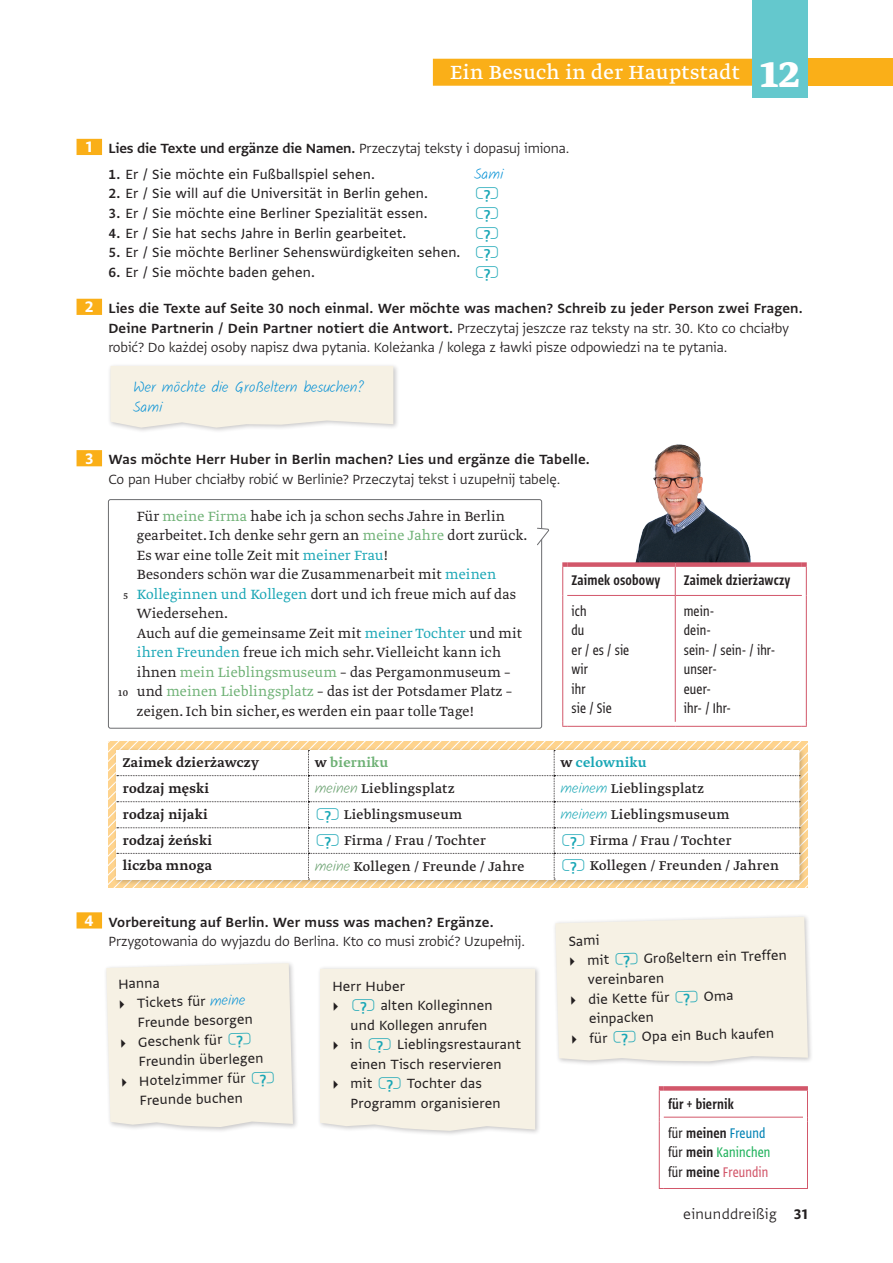
<style>
.page{position:relative;width:893px;height:1263px;background:#fff}
.page>*{position:absolute;margin:0;border:0;box-sizing:border-box;transform-origin:0 0}
.t1{font:700 45px "Greta Text Std";color:#fff}
.t2{font:22.5px "Greta Text Std";letter-spacing:.02em;color:#fff}
.t3{font:16.5px/29px "Greta Sans Cnd Std Sm Bld";letter-spacing:.01em;color:#231f20}
.t4{font:16.5px/19.5px "Greta Sans Cnd Std";letter-spacing:.01em;color:#231f20}
.t5{font:300 16.5px "Greta Sans Std";letter-spacing:.02em;color:#231f20}
.t6{font:15.75px/19.4px "Greta Sans Std";letter-spacing:.01em;color:#231f20}
.t7{font:300 15.75px/19.5px "Greta Text Std";letter-spacing:.01em;color:#231f20}
.t8{font:300 15.75px/19.5px "Greta Sans Std";letter-spacing:-.01em;color:#231f20}
.t9{font:15.75px "Greta Sans Std Sm Bld";letter-spacing:.01em;color:#231f20}
.t10{font:15.75px "Greta Sans Std Sm Bld";letter-spacing:-.01em;color:#231f20}
.t11{font:15px "Greta Text Std";letter-spacing:.02em;color:#231f20}
.t12{font:500 15px "Greta Text Std";letter-spacing:.02em;color:#231f20}
.t13{font:300 15px/19.5px "Kalamax";color:#008fd5}
.t14{font:500 15px "Greta Text Std";letter-spacing:.02em;color:#18a6b5}
.t15{font:500 15px "Greta Text Std";letter-spacing:.02em;color:#6eb175}
.t16{font:10.5px "Greta Text Std";color:#231f20}
.s1{font-family:"Greta Sans Std Bld";font-size:18px;color:#fff}
.s2{font-family:"Greta Sans Std";font-weight:300}
.s3{font-family:"Greta Sans Std Sm Bld"}
.s4{font-family:"Greta Sans Std Sm Bld";font-weight:400}
.s5{color:#6eb175}
.s6{color:#18a6b5}
.s7{color:#231f20}
.s8{font-family:"Kalamax";font-weight:300;color:#609b66}
.s9{font-family:"Kalamax";font-weight:300;color:#18a6b5}
.s10{font-family:"Greta Sans Cnd Std"}
.s11{font-family:"Greta Sans Cnd Std";color:#0082b4}
.s12{font-family:"Greta Sans Cnd Std";color:#20b25c}
.s13{font-family:"Greta Sans Cnd Std";color:#d2576a}
.s14{font-family:"Greta Sans Std Bld";font-weight:400}
</style>
<div class="page">
<div style="left:433px;top:59px;width:320px;height:27px;background:#faaf18"></div>
<div style="left:753px;top:59px;width:140px;height:27px;background:#faaf18"></div>
<svg style="left:77px;top:139px;width:26px;height:16px"></svg>
<svg style="left:77px;top:299px;width:26px;height:16px"></svg>
<svg style="left:77px;top:450px;width:26px;height:16px"></svg>
<div style="left:107px;top:363px;width:292px;height:70px;background:#231f20;opacity:.25"></div>
<div style="left:111px;top:366px;width:282px;height:62px;background:#f6f1e4"></div>
<hr style="left:659px;top:1122px;width:1px;height:62px;background:#d2576a">
<hr style="left:807px;top:1122px;width:1px;height:62px;background:#d2576a">
<hr style="left:664px;top:1188px;width:139px;height:1px;background:#d2576a">
<div style="left:317px;top:965px;width:224px;height:172px;background:#231f20;opacity:.25"></div>
<div style="left:552px;top:914px;width:262px;height:153px;background:#231f20;opacity:.25"></div>
<div style="left:108px;top:499px;width:434px;height:229px;border:1px solid #6c6d70;border-radius:2px"></div>
<img style="left:635px;top:444px;width:116px;height:118px">
<div style="left:675px;top:562px;width:127px;height:5px;background:#d2576a"></div>
<hr style="left:675px;top:595px;width:127px;height:1px;background:#d2576a">
<hr style="left:562px;top:600px;width:1px;height:122px;background:#d2576a">
<svg style="left:562px;top:562px;width:5px;height:38px"></svg>
<svg style="left:802px;top:562px;width:5px;height:38px"></svg>
<hr style="left:806px;top:600px;width:1px;height:122px;background:#d2576a">
<hr style="left:675px;top:600px;width:1px;height:122px;background:#d2576a">
<div style="left:567px;top:562px;width:108px;height:5px;background:#d2576a"></div>
<hr style="left:567px;top:595px;width:108px;height:1px;background:#d2576a">
<svg style="left:675px;top:567px;width:1px;height:33px"></svg>
<svg style="left:562px;top:722px;width:5px;height:5px"></svg>
<hr style="left:567px;top:726px;width:108px;height:1px;background:#d2576a">
<hr style="left:675px;top:726px;width:127px;height:1px;background:#d2576a">
<svg style="left:802px;top:722px;width:5px;height:5px"></svg>
<svg style="left:537px;top:527px;width:13px;height:19px"></svg>
<div style="left:753px;top:0;width:55px;height:98px;background:#64c8cd"></div>
<svg style="left:117px;top:742px;width:691px;height:146px"></svg>
<svg style="left:77px;top:912px;width:731px;height:219px"></svg>
<h2 class="t2" style="left:450px;top:59px;width:291px">Ein Besuch in der Hauptstadt</h2>
<h1 class="t1" style="left:760px;top:47px;width:42px">12</h1>
<p class="t10" style="left:86px;top:139px;width:485px"><span class="s1">1</span> Lies die Texte und ergänze die Namen. <span class="s2">Przeczytaj teksty i dopasuj imiona.</span></p>
<p class="t6" style="left:108px;top:164px;width:268px"><span class="s3">1.</span> Er / Sie möchte ein Fußballspiel sehen.</p>
<p class="t13" style="left:474px;top:164px;width:31px">Sami</p>
<p class="t6" style="left:108px;top:184px;width:321px"><span class="s3">2.</span> Er / Sie will auf die Universität in Berlin gehen.</p>
<p class="t6" style="left:108px;top:203px;width:321px"><span class="s3">3.</span> Er / Sie möchte eine Berliner Spezialität essen.</p>
<p class="t6" style="left:108px;top:223px;width:300px"><span class="s3">4.</span> Er / Sie hat sechs Jahre in Berlin gearbeitet.</p>
<p class="t6" style="left:108px;top:242px;width:354px"><span class="s3">5.</span> Er / Sie möchte Berliner Sehenswürdigkeiten sehen.</p>
<p class="t6" style="left:108px;top:262px;width:208px"><span class="s3">6.</span> Er / Sie möchte baden gehen.</p>
<p class="t9" style="left:85px;top:299px;width:719px"><span class="s1">2</span> Lies die Texte auf Seite 30 noch einmal. Wer möchte was machen? Schreib zu jeder Person zwei Fragen.</p>
<p class="t8" style="left:108px;top:318px;width:682px"><span class="s4">Deine Partnerin / Dein Partner notiert die Antwort.</span> Przeczytaj jeszcze raz teksty na str. 30. Kto co chciałby robić? Do każdej osoby napisz dwa pytania. Koleżanka / kolega z ławki pisze odpowiedzi na te pytania.</p>
<p class="t13" style="left:133px;top:377px;width:233px">Wer möchte die Großeltern besuchen?<br>Sami</p>
<p class="t9" style="left:85px;top:450px;width:506px"><span class="s1">3</span> Was möchte Herr Huber in Berlin machen? Lies und ergänze die Tabelle.</p>
<p class="t8" style="left:108px;top:469px;width:453px">Co pan Huber chciałby robić w Berlinie? Przeczytaj tekst i uzupełnij tabelę.</p>
<p class="t16" style="left:124px;top:589px;width:6px">5</p>
<p class="t16" style="left:118px;top:687px;width:11px">10</p>
<p class="t7" style="left:137px;top:507px;width:392px">Für <span class="s5">meine Firma</span> habe ich ja schon sechs Jahre in Berlin gearbeitet. Ich denke sehr gern an <span class="s5">meine Jahre</span> dort zurück.<br>Es war eine tolle Zeit mit <span class="s6">meiner Frau</span>!<br>Besonders schön war die Zusammenarbeit mit <span class="s6">meinen Kolleginnen und Kollegen</span> dort und ich freue mich auf das Wiedersehen.<br>Auch auf die gemeinsame Zeit mit <span class="s6">meiner Tochter</span> und mit <span class="s6">ihren Freunden</span> freue ich mich sehr. Vielleicht kann ich ihnen <span class="s5">mein Lieblingsmuseum</span> – das Pergamonmuseum – und <span class="s5">meinen Lieblingsplatz</span> – das ist der Potsdamer Platz – zeigen. Ich bin sicher, es werden ein paar tolle Tage!</p>
<p class="t3" style="left:571px;top:565px;width:90px">Zaimek osobowy</p>
<p class="t3" style="left:684px;top:565px;width:108px">Zaimek dzierżawczy</p>
<p class="t4" style="left:571px;top:601px;width:59px">ich<br>du<br>er / es / sie wir<br>ihr<br>sie / Sie</p>
<p class="t4" style="left:684px;top:601px;width:93px">mein-<br>dein-<br>sein- / sein- / ihr&shy;unser-<br>euer-<br>ihr- / Ihr-</p>
<p class="t12" style="left:123px;top:754px;width:138px">Zaimek dzierżawczy</p>
<p class="t15" style="left:315px;top:754px;width:75px"><span class="s7">w</span> bierniku</p>
<p class="t14" style="left:560px;top:754px;width:88px"><span class="s7">w</span> celowniku</p>
<p class="t12" style="left:123px;top:779px;width:88px">rodzaj męski</p>
<p class="t11" style="left:315px;top:780px;width:141px"><span class="s8">meinen</span> Lieblingsplatz</p>
<p class="t11" style="left:560px;top:780px;width:145px"><span class="s9">meinem</span> Lieblingsplatz</p>
<p class="t12" style="left:123px;top:805px;width:86px">rodzaj nijaki</p>
<p class="t11" style="left:344px;top:805px;width:120px">Lieblingsmuseum</p>
<p class="t11" style="left:560px;top:806px;width:170px"><span class="s9">meinem</span> Lieblingsmuseum</p>
<p class="t12" style="left:123px;top:831px;width:91px">rodzaj żeński</p>
<p class="t11" style="left:344px;top:832px;width:143px">Firma / Frau / Tochter</p>
<p class="t11" style="left:590px;top:832px;width:143px">Firma / Frau / Tochter</p>
<p class="t12" style="left:123px;top:857px;width:91px">liczba mnoga</p>
<p class="t11" style="left:315px;top:858px;width:211px"><span class="s8">meine</span> Kollegen / Freunde / Jahre</p>
<p class="t11" style="left:590px;top:857px;width:191px">Kollegen / Freunden / Jahren</p>
<p class="t9" style="left:85px;top:913px;width:411px"><span class="s1">4</span> Vorbereitung auf Berlin. Wer muss was machen? Ergänze.</p>
<p class="t8" style="left:108px;top:931px;width:418px">Przygotowania do wyjazdu do Berlina. Kto co musi zrobić? Uzupełnij.</p>
<p class="t6" style="left:118px;top:974px;width:88px;line-height:19.8px;rotate:-2deg">Hanna<br>▸ Tickets für</p>
<p class="t13" style="left:210px;top:990px;width:37px;rotate:-1deg">meine</p>
<p class="t6" style="left:119px;top:1013px;width:135px;text-indent:18px;rotate:-2deg">Freunde besorgen ▸ Geschenk für</p>
<p class="t6" style="left:120px;top:1052px;width:145px;text-indent:18px;rotate:-2deg">Freundin überlegen ▸ Hotelzimmer für</p>
<p class="t6" style="left:139px;top:1091px;width:105px;rotate:-2deg">Freunde buchen</p>
<p class="t6" style="left:332px;top:976px;width:74px">Herr Huber ▸</p>
<p class="t6" style="left:381px;top:996px;width:113px">alten Kolleginnen</p>
<p class="t6" style="left:351px;top:1015px;width:138px">und Kollegen anrufen</p>
<p class="t6" style="left:332px;top:1035px;width:32px">▸ in</p>
<p class="t6" style="left:397px;top:1035px;width:126px">Lieblingsrestaurant</p>
<p class="t6" style="left:351px;top:1054px;width:152px">einen Tisch reservieren</p>
<p class="t6" style="left:332px;top:1074px;width:42px">▸ mit</p>
<p class="t6" style="left:351px;top:1074px;width:151px;text-indent:56px">Tochter das<br>Programm organisieren</p>
<p class="t6" style="left:568px;top:931px;width:42px;rotate:-2deg">Sami ▸ mit</p>
<p class="t6" style="left:643px;top:949px;width:145px;rotate:-2deg">Großeltern ein Treffen</p>
<p class="t6" style="left:587px;top:970px;width:78px;rotate:-2deg">vereinbaren</p>
<p class="t6" style="left:570px;top:990px;width:101px;rotate:-2deg">▸ die Kette für</p>
<p class="t6" style="left:570px;top:1009px;width:85px;text-indent:18px;rotate:-2deg">einpacken ▸ für</p>
<p class="t6" style="left:641px;top:1027px;width:134px;rotate:-2deg">Opa ein Buch kaufen</p>
<p class="t3" style="left:668px;top:1089px;width:99px">für + biernik<br><span class="s10">für</span> meinen <span class="s11">Freund</span></p>
<p class="t3" style="left:668px;top:1142px;width:104px;line-height:19.5px"><span class="s10">für</span> mein <span class="s12">Kaninchen </span><span class="s10">für</span> meine <span class="s13">Freundin</span></p>
<p class="t5" style="left:683px;top:1205px;width:126px">einunddreißig <span class="s14">31</span></p>
</div>
